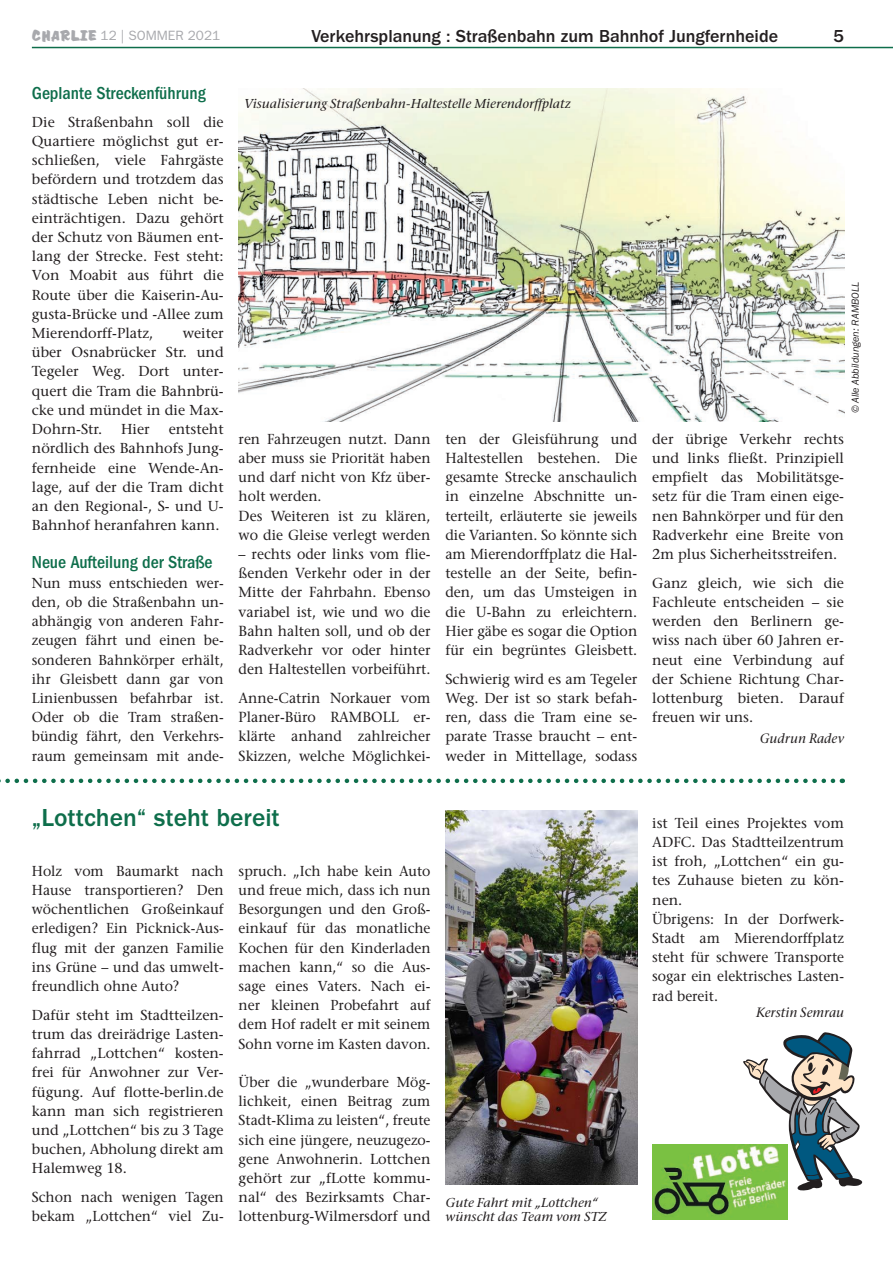
<style>
.page{position:relative;width:893px;height:1263px;background:#fff}
.page>*{position:absolute;margin:0;border:0;box-sizing:border-box;transform-origin:0 0}
.B-06-Kleine-head{font:500 25.5px "Franklin Gothic LT Pro";color:#0e6e4b}
.C-Kolumnentitel-re{font:500 18px "Franklin Gothic LT Pro";color:#231f20}
.B-05-ZÜ_Stadtumbau{font:500 condensed 18px "Franklin Gothic LT Pro";color:#0e6e4b}
.A-02-Brot-BlockSatz{font:500 14.55px/19.2px "Stone Serif Std";color:#231f20;text-align:justify}
.A-01-Brot-fliess{font:500 14.4px/19.2px "Stone Serif Std";color:#231f20;text-align:justify}
.A-01-FließohneAb{font:500 14.4px/19.2px "Stone Serif Std";color:#231f20;text-align:justify}
.A-06-Autor{font:italic 500 13.5px "Stone Serif ITC";color:#231f20}
.t1{font:13.5px "Franklin Gothic LT Pro";color:#a8a9ad}
.B-07-BU-einfach{font:italic 500 12.9px/14.2px "Stone Serif ITC";color:#231f20}
.B-28-Bildnach-Schwar{font:italic 10.5px "Franklin Gothic LT Pro";color:#231f20}
.s1{font-family:"Cg Davison Zip Bd"}
</style>
<div class="page">
<hr style="left:32px;top:47px;width:861px;height:1px;background:#0e6e4b">
<img style="left:445px;top:810px;width:192px;height:374px">
<svg style="left:0;top:779px;width:843px;height:4px"></svg>
<img style="left:652px;top:1144px;width:135px;height:75px">
<svg style="left:743px;top:1032px;width:119px;height:158px"></svg>
<img style="left:239px;top:88px;width:605px;height:334px">
<p class="t1" style="left:32px;top:27px;width:190px"><span class="s1">CharLiE</span> 12 | SOMMER 2021</p>
<p class="C-Kolumnentitel-re" style="left:311px;top:26px;width:468px">Verkehrsplanung : Straßenbahn zum Bahnhof Jungfernheide</p>
<p class="C-Kolumnentitel-re" style="left:833px;top:26px;width:12px">5</p>
<p class="B-05-ZÜ_Stadtumbau" style="left:32px;top:83px;width:175px">Geplante Streckenführung</p>
<p class="A-01-Brot-fliess" style="left:32px;top:112px;width:193px">Die Straßenbahn soll die Quartiere möglichst gut er&shy;schließen, viele Fahrgäste befördern und trotzdem das städtische Leben nicht be&shy;einträchtigen. Dazu gehört der Schutz von Bäumen ent&shy;lang der Strecke. Fest steht:<br>Von Moabit aus führt die Route über die Kaiserin-Au&shy;gusta-Brücke und -Allee zum Mierendorff-Platz,</p>
<p class="A-01-Brot-fliess" style="left:32px;top:323px;width:193px;text-indent:151px">weiter über Osnabrücker Str. und Tegeler Weg. Dort unter&shy;quert die Tram die Bahnbrü&shy;cke und mündet in die Max-Dohrn-Str.</p>
<p class="A-01-Brot-fliess" style="left:32px;top:419px;width:193px;text-indent:137px">entsteht nördlich des Bahnhofs Jung&shy;fernheide eine Wende-An&shy;lage, auf der die Tram dicht an den Regional-, S- und U-Bahnhof heranfahren kann.</p>
<p class="B-05-ZÜ_Stadtumbau" style="left:32px;top:552px;width:182px">Neue Aufteilung der Straße</p>
<p class="A-01-FließohneAb" style="left:32px;top:573px;width:193px">Nun muss entschieden wer&shy;den, ob die Straßenbahn un&shy;abhängig von anderen Fahr&shy;zeugen fährt und einen be&shy;sonderen Bahnkörper erhält, ihr Gleisbett dann gar von Linienbussen befahrbar ist.<br>Oder ob die Tram straßen&shy;bündig fährt, den Verkehrs&shy;raum gemeinsam mit ande-</p>
<p class="A-01-Brot-fliess" style="left:121px;top:419px;width:30px">Hier</p>
<p class="B-07-BU-einfach" style="left:244px;top:96px;width:328px">Visualisierung Straßenbahn-Haltestelle Mierendorffplatz</p>
<p class="A-01-FließohneAb" style="left:239px;top:429px;width:193px">ren Fahrzeugen nutzt. Dann aber muss sie Priorität haben und darf nicht von Kfz über&shy;holt werden.</p>
<p class="A-02-Brot-BlockSatz" style="left:239px;top:506px;width:193px">Des Weiteren ist zu klären, wo die Gleise verlegt werden</p>
<p class="A-02-Brot-BlockSatz" style="left:239px;top:544px;width:193px">– rechts oder links vom flie&shy;ßenden Verkehr oder in der Mitte der Fahrbahn. Ebenso variabel ist, wie und wo die Bahn halten soll, und ob der Radverkehr vor oder hinter den Haltestellen vorbeiführt.</p>
<p class="A-02-Brot-BlockSatz" style="left:239px;top:688px;width:193px">Anne-Catrin Norkauer vom Planer-Büro RAMBOLL er&shy;klärte anhand zahlreicher Skizzen, welche Möglichkei-</p>
<p class="A-02-Brot-BlockSatz" style="left:445px;top:429px;width:193px">ten der Gleisführung und Haltestellen bestehen. Die gesamte Strecke anschaulich in einzelne Abschnitte un&shy;terteilt, erläuterte sie jeweils die Varianten. So könnte sich am Mierendorffplatz die Hal&shy;testelle an der Seite, befin&shy;den, um das Umsteigen in die U-Bahn zu erleichtern.<br>Hier gäbe es sogar die Option für ein begrüntes Gleisbett.</p>
<p class="A-01-Brot-fliess" style="left:445px;top:669px;width:193px">Schwierig wird es am Tegeler Weg. Der ist so stark befah&shy;ren, dass die Tram eine se&shy;parate Trasse braucht – ent&shy;weder in Mittellage, sodass</p>
<p class="B-28-Bildnach-Schwar" style="left:849px;top:413px;width:133px;rotate:-90deg">© Alle Abbildungen: RAMBOLL</p>
<p class="A-01-Brot-fliess" style="left:652px;top:429px;width:193px">der übrige Verkehr rechts und links fließt. Prinzipiell empfielt das Mobilitätsge&shy;setz für die Tram einen eige&shy;nen Bahnkörper und für den Radverkehr eine Breite von 2m plus Sicherheitsstreifen.</p>
<p class="A-01-Brot-fliess" style="left:652px;top:573px;width:193px">Ganz gleich, wie sich die Fachleute entscheiden – sie werden den Berlinern ge&shy;wiss nach über 60 Jahren er&shy;neut eine Verbindung auf der Schiene Richtung Char&shy;lottenburg bieten. Darauf freuen wir uns.</p>
<p class="A-06-Autor" style="left:760px;top:730px;width:86px">Gudrun Radev</p>
<p class="B-06-Kleine-head" style="left:32px;top:803px;width:249px">„Lottchen“ steht bereit</p>
<p class="A-01-Brot-fliess" style="left:32px;top:861px;width:193px">Holz vom Baumarkt nach Hause transportieren? Den wöchentlichen Großeinkauf erledigen? Ein Picknick-Aus&shy;flug mit der ganzen Familie ins Grüne – und das umwelt&shy;freundlich ohne Auto?</p>
<p class="A-01-Brot-fliess" style="left:32px;top:1005px;width:193px">Dafür steht im Stadtteilzen&shy;trum das dreirädrige Lasten&shy;fahrrad „Lottchen“ kosten&shy;frei für Anwohner zur Ver&shy;fügung. Auf flotte-berlin.de kann man sich registrieren und „Lottchen“ bis zu 3 Tage buchen, Abholung direkt am Halemweg 18.</p>
<p class="A-01-FließohneAb" style="left:32px;top:1187px;width:193px">Schon nach wenigen Tagen bekam „Lottchen“ viel Zu-</p>
<p class="A-01-FließohneAb" style="left:239px;top:861px;width:193px">spruch. „Ich habe kein Auto und freue mich, dass ich nun Besorgungen und den Groß&shy;einkauf für das monatliche Kochen für den Kinderladen machen kann,“ so die Aus&shy;sage eines Vaters. Nach ei&shy;ner kleinen Probefahrt auf dem Hof radelt er mit seinem Sohn vorne im Kasten davon.</p>
<p class="A-01-FließohneAb" style="left:239px;top:1072px;width:193px">Über die „wunderbare Mög&shy;lichkeit, einen Beitrag zum Stadt-Klima zu leisten“, freute sich eine jüngere, neuzugezo&shy;gene Anwohnerin. Lottchen gehört zur „fLotte kommu&shy;nal“ des Bezirksamts Char&shy;lottenburg-Wilmersdorf und</p>
<p class="B-07-BU-einfach" style="left:446px;top:1195px;width:162px">Gute Fahrt mit „Lottchen“ wünscht das Team vom STZ</p>
<p class="A-01-FließohneAb" style="left:652px;top:813px;width:193px">ist Teil eines Projektes vom ADFC. Das Stadtteilzentrum ist froh, „Lottchen“ ein gu&shy;tes Zuhause bieten zu kön&shy;nen.</p>
<p class="A-01-FließohneAb" style="left:652px;top:909px;width:193px">Übrigens: In der Dorfwerk-Stadt am Mierendorffplatz steht für schwere Transporte sogar ein elektrisches Lasten&shy;rad bereit.</p>
<p class="A-06-Autor" style="left:756px;top:1004px;width:89px">Kerstin Semrau</p>
</div>
